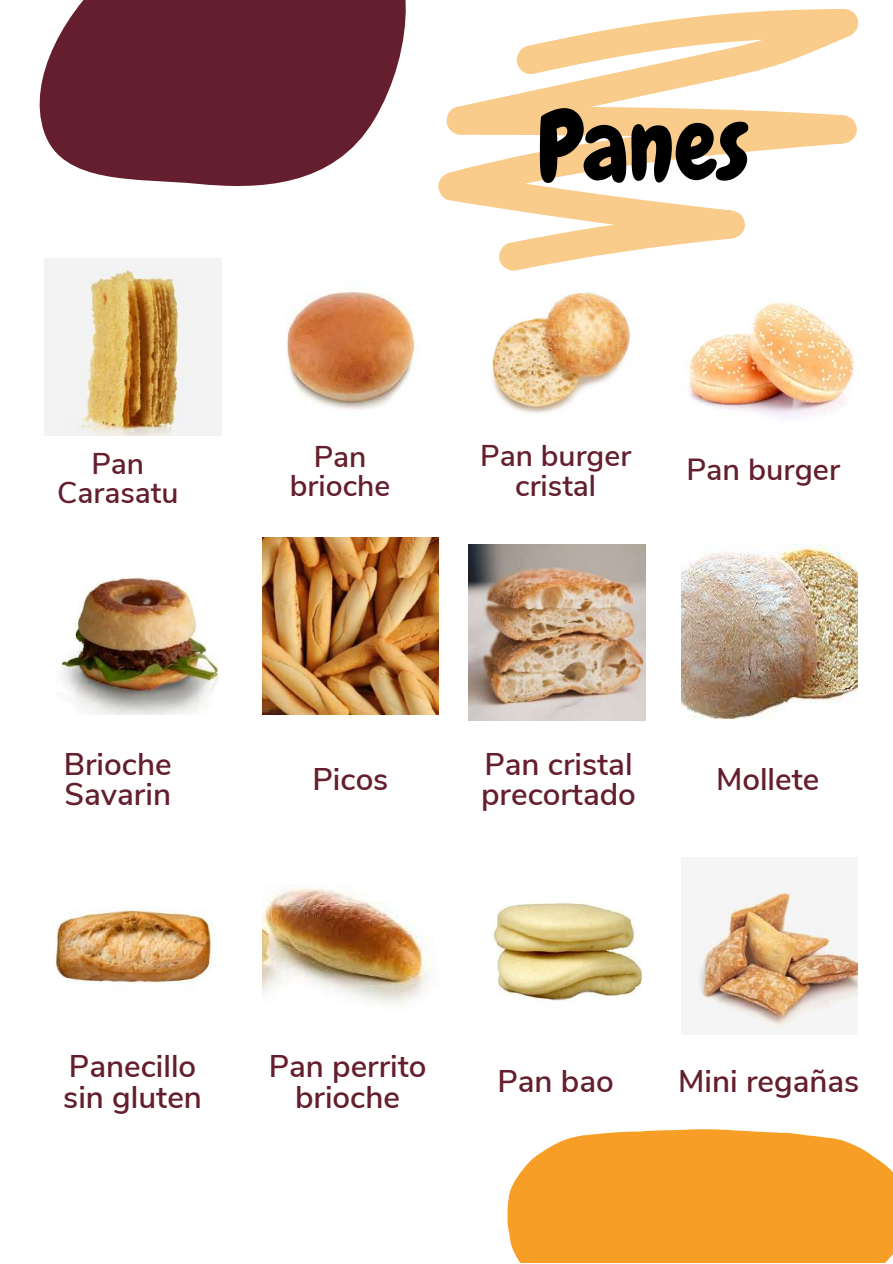
<style>
.page{position:relative;width:893px;height:1264px;background:#fff}
.page>*{position:absolute;margin:0;border:0;box-sizing:border-box;transform-origin:0 0}
.t1{font:96.9px "Chewy";color:#000}
.t2{font:600 31.35px/30.3px "Nunito Sans";color:#641e2d}
.t3{font:600 30.45px "Nunito Sans";color:#641e2d}
.t4{font:600 30px/29.2px "Nunito Sans";color:#641e2d;text-align:center}
</style>
<div class="page">
<svg style="left:492px;top:9px;width:366px;height:256px"></svg>
<svg style="left:39px;top:0;width:453px;height:281px"></svg>
<img style="left:60px;top:575px;width:159px;height:139px">
<img style="left:469px;top:544px;width:176px;height:177px">
<img style="left:262px;top:538px;width:177px;height:176px">
<img style="left:681px;top:544px;width:176px;height:176px">
<img style="left:45px;top:258px;width:176px;height:177px">
<img style="left:469px;top:265px;width:161px;height:148px">
<img style="left:262px;top:258px;width:177px;height:152px">
<img style="left:681px;top:301px;width:173px;height:117px">
<img style="left:55px;top:908px;width:158px;height:78px">
<img style="left:492px;top:903px;width:150px;height:98px">
<img style="left:262px;top:888px;width:170px;height:117px">
<img style="left:698px;top:891px;width:159px;height:140px">
<svg style="left:507px;top:1129px;width:385px;height:133px;background:#f6a636"></svg>
<h1 class="t1" style="left:537px;top:85px;width:214px">Panes</h1>
<p class="t4" style="left:480px;top:442px;width:153px">Pan burger cristal</p>
<p class="t4" style="left:290px;top:443px;width:102px">Pan brioche</p>
<p class="t4" style="left:91px;top:449px;width:54px">Pan</p>
<p class="t3" style="left:686px;top:449px;width:155px">Pan burger</p>
<p class="t4" style="left:57px;top:478px;width:123px">Carasatu</p>
<p class="t2" style="left:64px;top:749px;width:109px">Brioche<br>Savarin</p>
<p class="t2" style="left:481px;top:749px;width:156px">Pan cristal precortado</p>
<p class="t2" style="left:312px;top:764px;width:77px">Picos</p>
<p class="t2" style="left:716px;top:764px;width:105px">Mollete</p>
<p class="t2" style="left:63px;top:1051px;width:140px">Panecillo sin gluten</p>
<p class="t2" style="left:269px;top:1051px;width:159px;text-align:center">Pan perrito brioche</p>
<p class="t2" style="left:497px;top:1066px;width:118px">Pan bao</p>
<p class="t2" style="left:678px;top:1066px;width:182px">Mini regañas</p>
</div>
